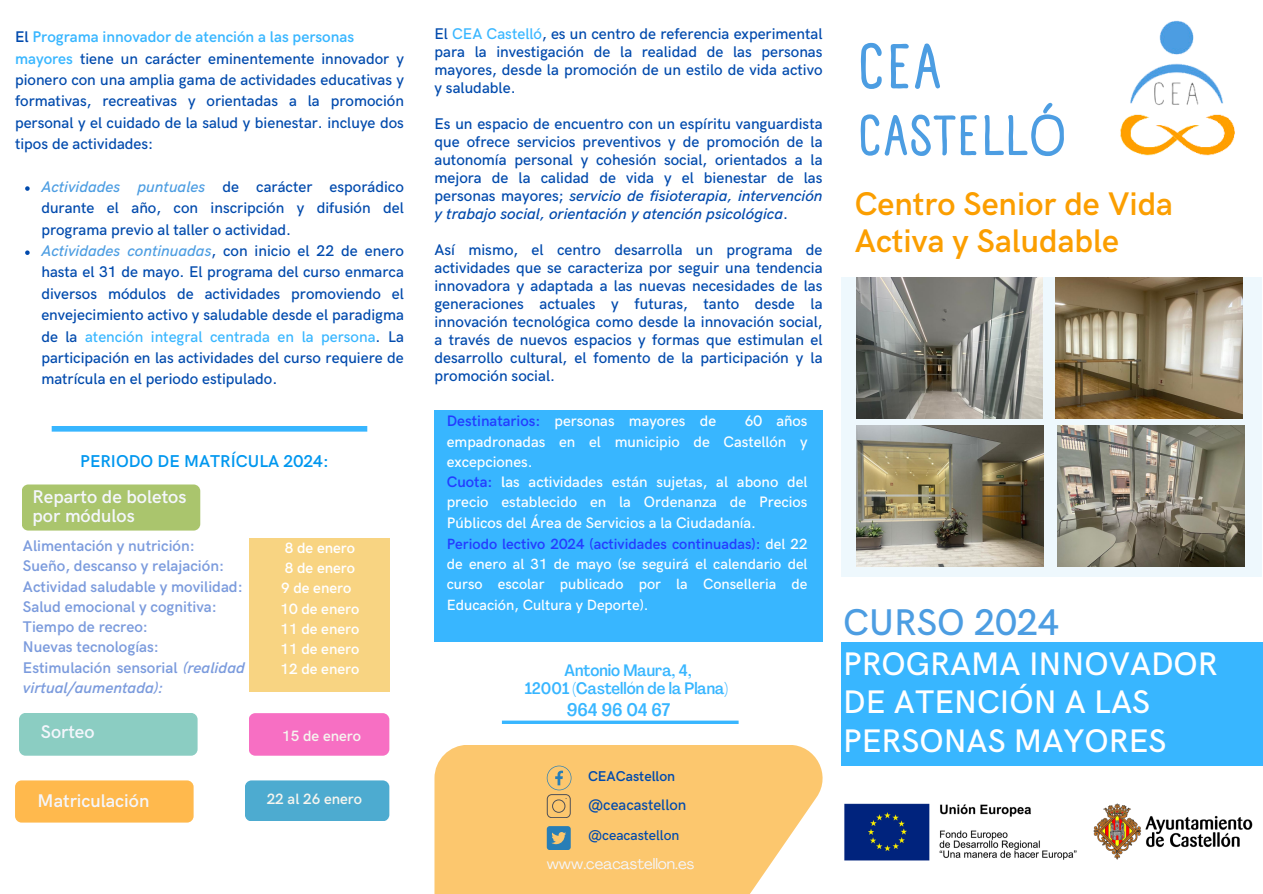
<style>
.page{position:relative;width:1263px;height:894px;background:#fff}
.page>*{position:absolute;margin:0;border:0;box-sizing:border-box;transform-origin:0 0}
.t1{font:700 61.8px "A Day Without Sun Text";color:#4c9de2}
.t2{font:700 55.35px "A Day Without Sun Text";letter-spacing:.045em;color:#4c9de2}
.t3{font:500 37.35px "HK Grotesk";color:#4c9de2}
.t4{font:600 32.85px "HK Grotesk";color:#fb9e00}
.t5{font:500 32.7px "HK Grotesk";color:#fff}
.t6{font:600 18.45px/19px "HK Grotesk";color:#f4f6fc}
.t7{font:500 condensed 18px "Agrandir";color:#38b6ff}
.t8{font:600 17.1px "HK Grotesk";color:#0097ef}
.t9{font:500 condensed 16.35px "Agrandir";color:#38b6ff}
.t10{font:500 15.45px/18px "HK Grotesk";color:#004aad;text-align:justify}
.t11{font:600 15.45px "HK Grotesk";color:#7b9bdd}
.t12{font:italic 600 15.45px/20.2px "HK Grotesk";color:#7b9bdd}
.t13{font:600 15.45px "HK Grotesk";color:#38b6ff}
.t14{font:500 15.3px "HK Grotesk";color:#004aad}
.t15{font:500 15.15px/20.2px "HK Grotesk";color:#fff;text-align:justify}
.t16{font:600 15px "HK Grotesk";color:#fff}
.t17{font:600 15px "HK Grotesk";color:#f5f5ef}
.t18{font:15px "Agrandir";color:#f4f6fc}
.t19{font:500 14.85px/20.2px "HK Grotesk";color:#fff;text-align:justify}
.t20{font:500 14.25px "HK Grotesk";color:#004aad}
.t21{font:600 14.25px "HK Grotesk";color:#004aad}
.s1{color:#004aad}
.s2{font-weight:600;color:#38b6ff}
.s3{font-style:italic;color:#4c9de2}
.s4{color:#38b6ff}
.s5{font-style:normal}
.s6{font-style:italic}
.s7{font-weight:600;color:#233dff}
.s8{font-weight:600}
</style>
<div class="page">
<img style="left:844px;top:803px;width:233px;height:58px">
<svg style="left:25px;top:186px;width:5px;height:5px"></svg>
<svg style="left:25px;top:250px;width:5px;height:5px"></svg>
<img style="left:1120px;top:20px;width:115px;height:136px">
<div style="left:841px;top:641px;width:421px;height:124px;background:#38b6ff"></div>
<svg style="left:434px;top:745px;width:389px;height:148px;background:#fccb79"></svg>
<hr style="left:502px;top:720px;width:237px;height:3px;background:#38b6ff">
<div style="left:52px;top:426px;width:315px;height:5px;background:#38b6ff"></div>
<svg style="left:547px;top:825px;width:23px;height:24px"></svg>
<svg style="left:547px;top:765px;width:24px;height:52px"></svg>
<div style="left:249px;top:538px;width:140px;height:154px;background:#f8d482"></div>
<div style="left:19px;top:712px;width:179px;height:43px;background:#8bcdc2;border-radius:7px"></div>
<div style="left:249px;top:713px;width:140px;height:42px;background:#f76fc3;border-radius:7px"></div>
<div style="left:245px;top:780px;width:144px;height:41px;background:#4dabd0;border-radius:7px"></div>
<div style="left:15px;top:780px;width:179px;height:42px;background:#ffb94d;border-radius:7px"></div>
<svg style="left:841px;top:277px;width:421px;height:300px;background:#e0e8ea"></svg>
<img style="left:857px;top:425px;width:186px;height:141px">
<img style="left:1058px;top:425px;width:186px;height:141px">
<img style="left:1056px;top:277px;width:186px;height:141px">
<img style="left:857px;top:277px;width:185px;height:141px">
<div style="left:434px;top:410px;width:389px;height:231px;background:#38b6ff"></div>
<div style="left:22px;top:484px;width:178px;height:46px;background:#aac56d;border-radius:7px"></div>
<img style="left:1093px;top:803px;width:160px;height:57px">
<p class="t13" style="left:15px;top:28px;width:341px"><span class="s1">El</span> Programa innovador de atención a las personas</p>
<p class="t10" style="left:15px;top:48px;width:390px;line-height:21.3px"><span class="s2">mayores</span> tiene un carácter eminentemente innovador y pionero con una amplia gama de actividades educativas y formativas, recreativas y orientadas a la promoción personal y el cuidado de la salud y bienestar. incluye dos tipos de actividades:</p>
<p class="t10" style="left:41px;top:176px;width:364px;line-height:21.3px"><span class="s3">Actividades puntuales</span> de carácter esporádico durante el año, con inscripción y difusión del programa previo al taller o actividad.</p>
<p class="t10" style="left:41px;top:241px;width:364px;line-height:21.3px"><span class="s3">Actividades continuadas</span>, con inicio el 22 de enero hasta el 31 de mayo. El programa del curso enmarca diversos módulos de actividades promoviendo el envejecimiento activo y saludable desde el paradigma de la <span class="s4">atención integral centrada en la persona</span>. La participación en las actividades del curso requiere de matrícula en el periodo estipulado.</p>
<p class="t8" style="left:80px;top:451px;width:250px">PERIODO DE MATRÍCULA 2024:</p>
<p class="t6" style="left:33px;top:488px;width:155px">Reparto de boletos por módulos</p>
<p class="t11" style="left:23px;top:537px;width:173px">Alimentación y nutrición:</p>
<p class="t11" style="left:23px;top:557px;width:203px">Sueño, descanso y relajación:</p>
<p class="t11" style="left:23px;top:577px;width:221px">Actividad saludable y movilidad:</p>
<p class="t11" style="left:23px;top:597px;width:195px">Salud emocional y cognitiva:</p>
<p class="t11" style="left:23px;top:618px;width:127px">Tiempo de recreo:</p>
<p class="t11" style="left:23px;top:638px;width:138px">Nuevas tecnologías:</p>
<p class="t12" style="left:23px;top:657px;width:223px"><span class="s5">Estimulación sensorial</span> (realidad virtual/aumentada):</p>
<p class="t16" style="left:285px;top:539px;width:72px">8 de enero</p>
<p class="t16" style="left:285px;top:559px;width:72px">8 de enero</p>
<p class="t16" style="left:281px;top:579px;width:72px">9 de enero</p>
<p class="t16" style="left:280px;top:600px;width:80px">10 de enero</p>
<p class="t16" style="left:280px;top:620px;width:80px">11 de enero</p>
<p class="t16" style="left:280px;top:640px;width:80px">11 de enero</p>
<p class="t16" style="left:280px;top:660px;width:80px">12 de enero</p>
<p class="t6" style="left:41px;top:723px;width:55px">Sorteo</p>
<p class="t17" style="left:282px;top:727px;width:80px">15 de enero</p>
<p class="t6" style="left:38px;top:791px;width:113px">Matriculación</p>
<p class="t17" style="left:267px;top:790px;width:97px">22 al 26 enero</p>
<p class="t10" style="left:434px;top:25px;width:390px">El <span class="s4">CEA Castelló</span>, es un centro de referencia experimental para la investigación de la realidad de las personas mayores, desde la promoción de un estilo de vida activo y saludable.</p>
<p class="t10" style="left:434px;top:115px;width:390px">Es un espacio de encuentro con un espíritu vanguardista que ofrece servicios preventivos y de promoción de la autonomía personal y cohesión social, orientados a la mejora de la calidad de vida y el bienestar de las personas mayores; <span class="s6">servicio de fisioterapia, intervención y trabajo social, orientación y atención psicológica</span>.</p>
<p class="t10" style="left:434px;top:241px;width:390px">Así mismo, el centro desarrolla un programa de actividades que se caracteriza por seguir una tendencia innovadora y adaptada a las nuevas necesidades de las generaciones actuales y futuras, tanto desde la innovación tecnológica como desde la innovación social, a través de nuevos espacios y formas que estimulan el desarrollo cultural, el fomento de la participación y la promoción social.</p>
<p class="t15" style="left:447px;top:411px;width:271px"><span class="s7">Destinatarios:</span> personas mayores de</p>
<p class="t15" style="left:447px;top:411px;width:362px;text-indent:298px">60 años empadronadas en el municipio de Castellón y excepciones.</p>
<p class="t15" style="left:447px;top:472px;width:362px"><span class="s7">Cuota:</span> <span class="s8">l</span>as actividades están sujetas, al abono del precio establecido en la Ordenanza de Precios Públicos del Área de Servicios a la Ciudadanía.</p>
<p class="t19" style="left:447px;top:534px;width:362px"><span class="s7">Periodo lectivo 2024 (actividades continuadas):</span> del 22 de enero al 31 de mayo (se seguirá el calendario del curso escolar publicado por la Conselleria de Educación, Cultura y Deporte).</p>
<p class="t9" style="left:565px;top:663px;width:128px">Antonio Maura, 4,</p>
<p class="t9" style="left:525px;top:681px;width:205px">12001 (Castellón de la Plana)</p>
<p class="t7" style="left:567px;top:702px;width:105px">964 96 04 67</p>
<p class="t21" style="left:588px;top:768px;width:89px">CEACastellon</p>
<p class="t14" style="left:588px;top:795px;width:100px">@ceacastellon</p>
<p class="t20" style="left:588px;top:827px;width:93px">@ceacastellon</p>
<p class="t18" style="left:547px;top:857px;width:149px">www.ceacastellon.es</p>
<p class="t1" style="left:859px;top:29px;width:83px">CEA</p>
<p class="t2" style="left:859px;top:102px;width:208px">CASTELLÓ</p>
<p class="t4" style="left:855px;top:185px;width:320px">Centro Senior de Vida</p>
<p class="t4" style="left:855px;top:222px;width:266px">Activa y Saludable</p>
<p class="t3" style="left:843px;top:601px;width:218px">CURSO 2024</p>
<p class="t5" style="left:843px;top:645px;width:376px">PROGRAMA INNOVADOR</p>
<p class="t5" style="left:843px;top:683px;width:308px">DE ATENCIÓN A LAS</p>
<p class="t5" style="left:843px;top:722px;width:325px">PERSONAS MAYORES</p>
</div>
